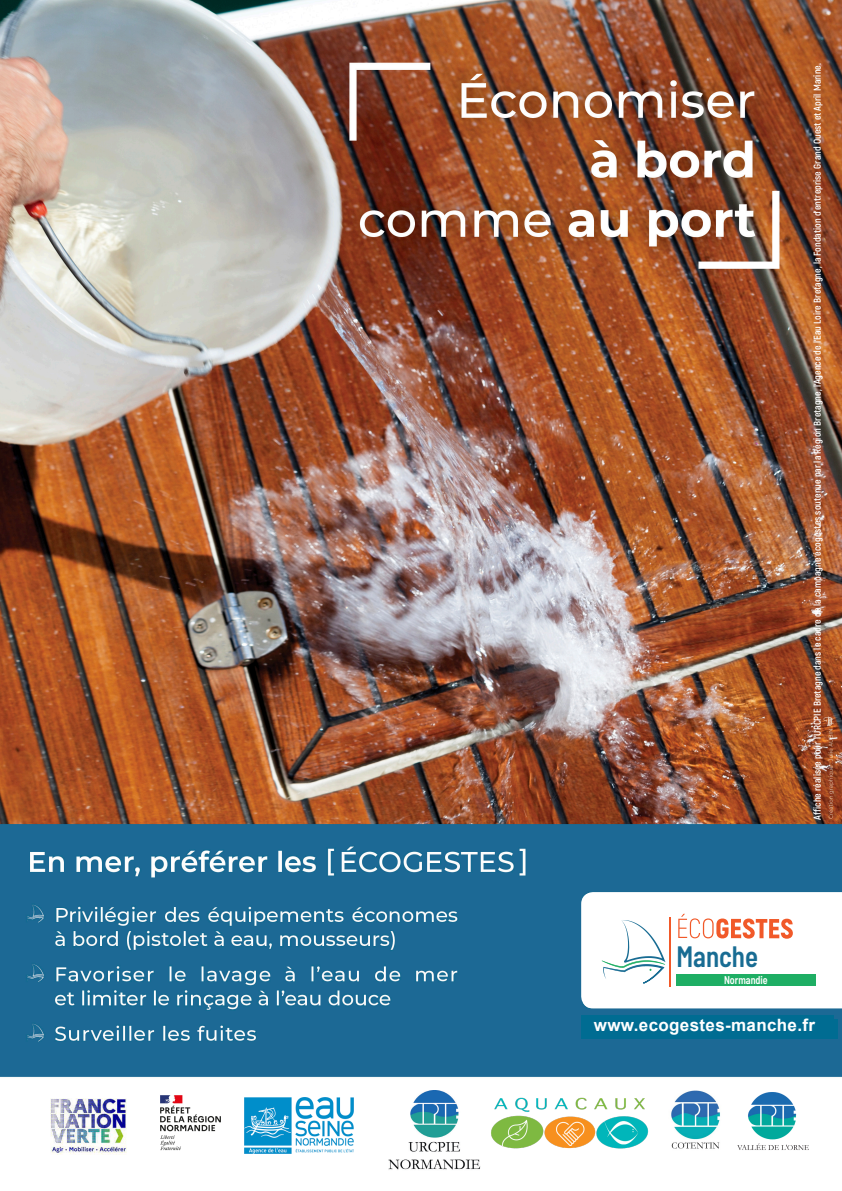
<style>
.page{position:relative;width:842px;height:1191px;background:#fff}
.page>*{position:absolute;margin:0;border:0;box-sizing:border-box;transform-origin:0 0}
.t1{font:600 semi-condensed 29.4px "Barlow";color:#186c93;scale:.91 1}
.t2{font:700 17px "Arial";letter-spacing:.02em;color:#fff}
.t3{font:600 semi-condensed 11.3px "Barlow";color:#fff;scale:.89 1}
.t4{font:700 10px "Akrobat";color:#fff}
</style>
<div class="page">
<img style="left:0;top:0;width:842px;height:1170px">
<svg style="left:581px;top:892px;width:261px;height:116px"></svg>
<div style="left:581px;top:1015px;width:253px;height:23px;background:#006c92"></div>
<div style="left:594px;top:1019px;width:243px;height:19px;background:#006c92"></div>
<img style="left:491px;top:1095px;width:159px;height:54px">
<img style="left:668px;top:1090px;width:55px;height:61px">
<img style="left:736px;top:1090px;width:73px;height:62px">
<img style="left:46px;top:1089px;width:85px;height:66px">
<img style="left:152px;top:1087px;width:76px;height:65px">
<img style="left:245px;top:1097px;width:108px;height:56px">
<img style="left:389px;top:1090px;width:92px;height:80px">
<p class="t4" style="left:811px;top:819px;width:758px;rotate:-90deg">Affiche réalisée pour l’URCPIE Bretagne dans le cadre de la campagne écogestes soutenue par la Région Bretagne, l’Agence de l’Eau Loire Bretagne, la Fondation d’entreprise Grand Ouest et April Marine.</p>
<p class="t1" style="left:676px;top:935px;width:91px">Manche</p>
<p class="t3" style="left:724px;top:971px;width:51px">Normandie</p>
<p class="t2" style="left:594px;top:1014px;width:223px">www.ecogestes-manche.fr</p>
</div>
